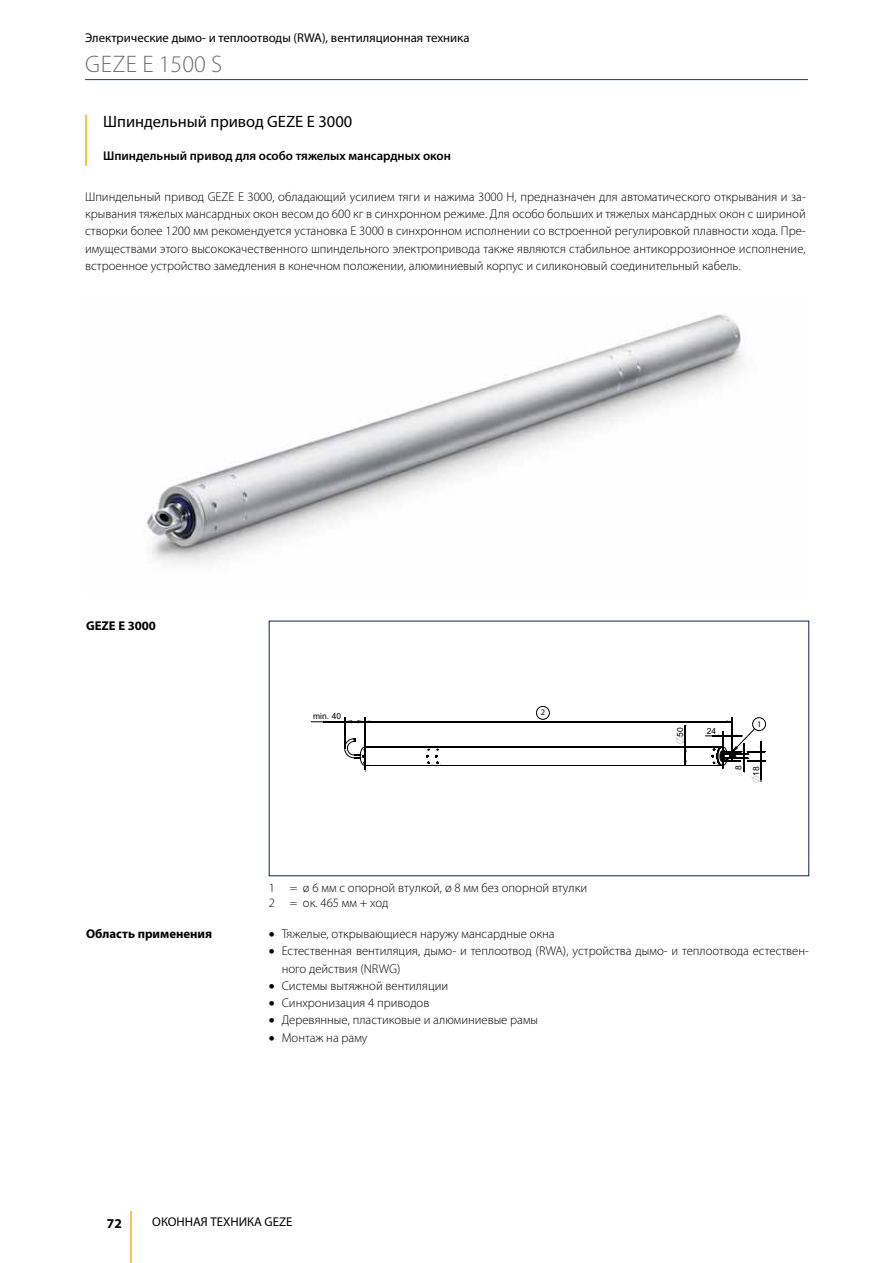
<style>
.page{position:relative;width:893px;height:1263px;background:#fff}
.page>*{position:absolute;margin:0;border:0;box-sizing:border-box;transform-origin:0 0}
.t1{font:300 24px "Myriad Pro";letter-spacing:.01em;color:#706f6f}
.t2{font:16.5px "Myriad Pro";color:#000}
.t3{font:700 13.5px "Myriad Pro";color:#000}
.t4{font:300 12.75px/17.2px "Myriad Pro";color:#000}
.t5{font:12.75px "Myriad Pro";color:#000}
.t6{font:600 12.75px "Myriad Pro";color:#000}
.t7{font:700 12.75px "Myriad Pro";color:#000}
.t8{font:8.55px "Arial";color:#000}
.t9{font:8.55px "Myriad Pro";color:#000}
.s1{font-family:"GDT"}
</style>
<div class="page">
<hr style="left:85px;top:79px;width:723px;height:1px;background:#004289">
<hr style="left:130px;top:1212px;width:2px;height:51px;background:#fcc146">
<hr style="left:85px;top:115px;width:2px;height:51px;background:#fcc146">
<hr style="left:311px;top:721px;width:34px;height:1px;background:#000">
<svg style="left:323px;top:706px;width:443px;height:76px"></svg>
<img style="left:146px;top:314px;width:597px;height:250px">
<p class="t5" style="left:85px;top:30px;width:386px">Электрические дымо- и теплоотводы (RWA), вентиляционная техника</p>
<h1 class="t1" style="left:85px;top:50px;width:138px">GEZE E 1500 S</h1>
<p class="t2" style="left:103px;top:111px;width:251px">Шпиндельный привод GEZE E 3000</p>
<p class="t6" style="left:103px;top:148px;width:349px">Шпиндельный привод для особо тяжелых мансардных окон</p>
<p class="t4" style="left:85px;top:188px;width:722px;text-align:justify">Шпиндельный привод GEZE E 3000, обладающий усилием тяги и нажима 3000 Н, предназначен для автоматического открывания и за&shy;крывания тяжелых мансардных окон весом до 600 кг в синхронном режиме. Для особо больших и тяжелых мансардных окон с шириной створки более 1200 мм рекомендуется установка E 3000 в синхронном исполнении со встроенной регулировкой плавности хода. Пре&shy;имуществами этого высококачественного шпиндельного электропривода также являются стабильное антикоррозионное исполнение, встроенное устройство замедления в конечном положении, алюминиевый корпус и силиконовый соединительный кабель.</p>
<p class="t7" style="left:86px;top:618px;width:71px">GEZE E 3000</p>
<p class="t8" style="left:313px;top:710px;width:29px">min. 40</p>
<p class="t9" style="left:541px;top:707px;width:6px">2</p>
<p class="t4" style="left:269px;top:880px;width:320px;line-height:15.3px">1 = ø 6 мм с опорной втулкой, ø 8 мм без опорной втулки<br>2 = ок. 465 мм + ход</p>
<p class="t8" style="left:675px;top:744px;width:18px;rotate:-90deg"><span class="s1">n</span>50</p>
<p class="t8" style="left:707px;top:725px;width:11px">24</p>
<p class="t9" style="left:757px;top:719px;width:6px">1</p>
<p class="t8" style="left:733px;top:770px;width:6px;rotate:-90deg">8</p>
<p class="t8" style="left:750px;top:783px;width:18px;rotate:-90deg"><span class="s1">n</span>18</p>
<p class="t7" style="left:86px;top:925px;width:128px">Область применения</p>
<p class="t4" style="left:269px;top:925px;width:287px">• Тяжелые, открывающиеся наружу мансардные окна</p>
<p class="t4" style="left:282px;top:942px;width:529px;text-indent:-13px">• Естественная вентиляция, дымо- и теплоотвод (RWA), устройства дымо- и теплоотвода естествен&shy;ного действия (NRWG)</p>
<p class="t4" style="left:269px;top:977px;width:181px">• Системы вытяжной вентиляции</p>
<p class="t4" style="left:269px;top:994px;width:162px">• Синхронизация 4 приводов</p>
<p class="t4" style="left:269px;top:1011px;width:271px">• Деревянные, пластиковые и алюминиевые рамы</p>
<p class="t4" style="left:269px;top:1029px;width:100px">• Монтаж на раму</p>
<p class="t3" style="left:107px;top:1215px;width:16px">72</p>
<p class="t5" style="left:152px;top:1213px;width:142px">ОКОННАЯ ТЕХНИКА GEZE</p>
</div>
